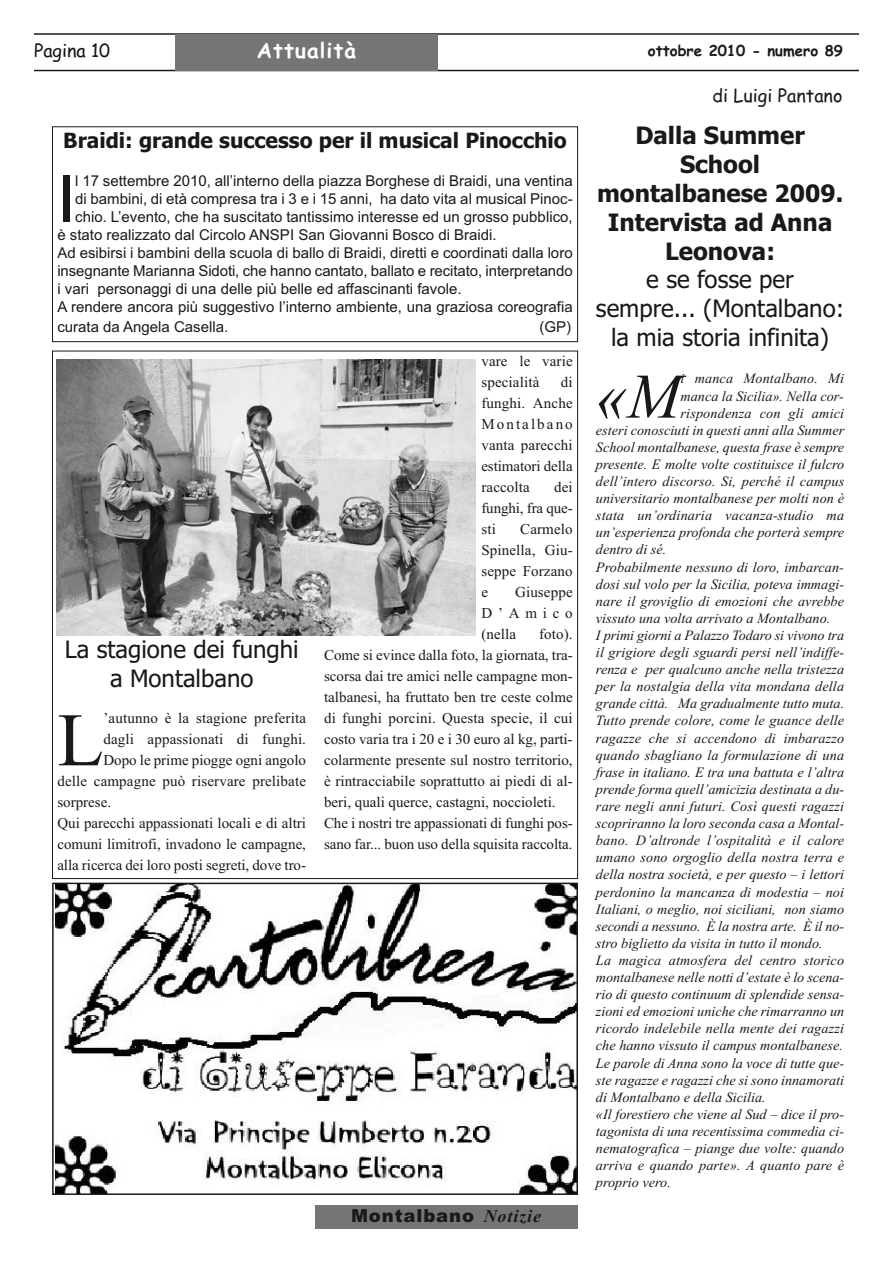
<style>
.page{position:relative;width:893px;height:1263px;background:#fff}
.page>*{position:absolute;margin:0;border:0;box-sizing:border-box;transform-origin:0 0}
.t1{font:75.6px "Times New Roman";color:#191919}
.t2{font:64.35px "Arial";color:#191919}
.t3{font:italic 63.45px "Times New Roman";color:#191919}
.t4{font:24px/28.8px "Tahoma";color:#191919;text-align:center}
.t5{font:700 24px/28.8px "Tahoma";color:#191919;text-align:center}
.t6{font:700 21px "Tahoma";color:#191919}
.t7{font:700 21px "Comic Sans MS";letter-spacing:.05em;color:#fff}
.t8{font:18px "Comic Sans MS";color:#191919}
.t9{font:900 18px "Arial";letter-spacing:.05em;color:#191919}
.t10{font:15px/21px "Times New Roman";color:#191919;text-align:justify}
.t11{font:15px "Arial";color:#191919}
.t12{font:700 15px "Comic Sans MS";color:#191919}
.t13{font:italic 14.25px "Times New Roman";color:#191919}
.s1{font-family:"Times New Roman";font-weight:700;font-style:italic}
</style>
<div class="page">
<hr style="left:34px;top:33px;width:825px;height:2px;background:#191919">
<hr style="left:34px;top:70px;width:825px;height:1px;background:#191919">
<div style="left:175px;top:34px;width:262px;height:37px;background:#757575"></div>
<div style="left:315px;top:1206px;width:262px;height:23px;background:#757575"></div>
<img style="left:56px;top:886px;width:519px;height:306px">
<div style="left:52px;top:883px;width:526px;height:312px;border:2px solid #191919"></div>
<div style="left:52px;top:126px;width:526px;height:216px;border:1px solid #191919"></div>
<img style="left:57px;top:360px;width:419px;height:275px">
<p class="t8" style="left:34px;top:40px;width:78px">Pagina 10</p>
<h3 class="t7" style="left:257px;top:38px;width:101px">Attualità</h3>
<h3 class="t6" style="left:63px;top:128px;width:505px">Braidi: grande successo per il musical Pinocchio</h3>
<h2 class="t2" style="left:57px;top:162px;width:19px">I</h2>
<p class="t11" style="left:75px;top:172px;width:499px">l 17 settembre 2010, all’interno della piazza Borghese di Braidi, una ventina</p>
<p class="t11" style="left:75px;top:190px;width:499px">di bambini, di età compresa tra i 3 e i 15 anni, ha dato vita al musical Pinoc-</p>
<p class="t11" style="left:75px;top:208px;width:499px">chio. L’evento, che ha suscitato tantissimo interesse ed un grosso pubblico,</p>
<p class="t11" style="left:57px;top:226px;width:441px">è stato realizzato dal Circolo ANSPI San Giovanni Bosco di Braidi.</p>
<p class="t11" style="left:57px;top:244px;width:517px">Ad esibirsi i bambini della scuola di ballo di Braidi, diretti e coordinati dalla loro</p>
<p class="t11" style="left:57px;top:262px;width:517px">insegnante Marianna Sidoti, che hanno cantato, ballato e recitato, interpretando</p>
<p class="t11" style="left:57px;top:280px;width:406px">i vari personaggi di una delle più belle ed affascinanti favole.</p>
<p class="t11" style="left:57px;top:298px;width:517px">A rendere ancora più suggestivo l’interno ambiente, una graziosa coreografia</p>
<p class="t11" style="left:57px;top:318px;width:172px">curata da Angela Casella.</p>
<p class="t11" style="left:540px;top:318px;width:33px">(GP)</p>
<h3 class="t4" style="left:65px;top:635px;width:235px">La stagione dei funghi a Montalbano</h3>
<h1 class="t1" style="left:57px;top:695px;width:48px">L</h1>
<p class="t10" style="left:104px;top:708px;width:204px">’autunno è la stagione preferita</p>
<p class="t10" style="left:104px;top:729px;width:204px">dagli appassionati di funghi.</p>
<p class="t10" style="left:104px;top:750px;width:204px">Dopo le prime piogge ogni angolo</p>
<p class="t10" style="left:57px;top:771px;width:250px">delle campagne può riservare prelibate</p>
<p class="t10" style="left:57px;top:792px;width:55px">sorprese.</p>
<p class="t10" style="left:57px;top:813px;width:250px">Qui parecchi appassionati locali e di altri</p>
<p class="t10" style="left:57px;top:834px;width:250px">comuni limitrofi, invadono le campagne,</p>
<p class="t10" style="left:57px;top:855px;width:250px">alla ricerca dei loro posti segreti, dove tro-</p>
<p class="t10" style="left:481px;top:351px;width:93px">vare le varie specialità</p>
<p class="t10" style="left:481px;top:372px;width:93px;text-indent:80px">di funghi. Anche Montalbano vanta parecchi estimatori della raccolta</p>
<p class="t10" style="left:481px;top:477px;width:93px;text-indent:73px">dei funghi, fra que&shy;sti</p>
<p class="t10" style="left:481px;top:519px;width:93px;text-indent:39px">Carmelo Spinella, Giu&shy;seppe Forzano e</p>
<p class="t10" style="left:481px;top:582px;width:93px;text-indent:34px">Giuseppe D’Amico (nella</p>
<p class="t10" style="left:324px;top:624px;width:250px;text-align:left;text-indent:215px">foto).<br>Come si evince dalla foto, la giornata, tra&shy;scorsa dai tre amici nelle campagne mon&shy;talbanesi, ha fruttato ben tre ceste colme di funghi porcini. Questa specie, il cui costo varia tra i 20 e i 30 euro al kg, parti&shy;colarmente presente sul nostro territorio, è rintracciabile soprattutto ai piedi di al&shy;beri, quali querce, castagni, noccioleti.<br>Che i nostri tre appassionati di funghi pos&shy;sano far... buon uso della squisita raccolta.</p>
<p class="t9" style="left:351px;top:1205px;width:192px">Montalbano <span class="s1">Notizie</span></p>
<p class="t12" style="left:648px;top:42px;width:197px">ottobre 2010 - numero 89</p>
<p class="t8" style="left:713px;top:85px;width:131px">di Luigi Pantano</p>
<h3 class="t5" style="left:597px;top:122px;width:248px">Dalla Summer<br>School montalbanese 2009.<br>Intervista ad Anna<br>Leonova:</h3>
<h3 class="t4" style="left:596px;top:266px;width:250px">e se fosse per sempre... (Montalbano: la mia storia infinita)</h3>
<h3 class="t3" style="left:596px;top:359px;width:86px">«M</h3>
<p class="t13" style="left:680px;top:370px;width:165px">i manca Montalbano. Mi</p>
<p class="t13" style="left:680px;top:387px;width:165px">manca la Sicilia». Nella cor-</p>
<p class="t13" style="left:680px;top:404px;width:165px">rispondenza con gli amici</p>
<p class="t13" style="left:596px;top:421px;width:250px">esteri conosciuti in questi anni alla Summer</p>
<p class="t13" style="left:596px;top:439px;width:250px">School montalbanese, questa frase è sempre</p>
<p class="t13" style="left:596px;top:456px;width:250px">presente. E molte volte costituisce il fulcro</p>
<p class="t13" style="left:596px;top:473px;width:250px">dell’intero discorso. Si, perché il campus</p>
<p class="t13" style="left:596px;top:490px;width:250px">universitario montalbanese per molti non è</p>
<p class="t13" style="left:596px;top:507px;width:250px">stata un’ordinaria vacanza-studio ma</p>
<p class="t13" style="left:596px;top:524px;width:250px">un’esperienza profonda che porterà sempre</p>
<p class="t13" style="left:596px;top:541px;width:72px">dentro di sé.</p>
<p class="t13" style="left:596px;top:558px;width:249px">Probabilmente nessuno di loro, imbarcan-</p>
<p class="t13" style="left:596px;top:575px;width:250px">dosi sul volo per la Sicilia, poteva immagi-</p>
<p class="t13" style="left:596px;top:592px;width:250px">nare il groviglio di emozioni che avrebbe</p>
<p class="t13" style="left:596px;top:610px;width:236px">vissuto una volta arrivato a Montalbano.</p>
<p class="t13" style="left:596px;top:627px;width:250px">I primi giorni a Palazzo Todaro si vivono tra</p>
<p class="t13" style="left:596px;top:644px;width:250px">il grigiore degli sguardi persi nell’indiffe-</p>
<p class="t13" style="left:596px;top:661px;width:250px">renza e per qualcuno anche nella tristezza</p>
<p class="t13" style="left:596px;top:678px;width:250px">per la nostalgia della vita mondana della</p>
<p class="t13" style="left:596px;top:695px;width:250px">grande città. Ma gradualmente tutto muta.</p>
<p class="t13" style="left:596px;top:712px;width:250px">Tutto prende colore, come le guance delle</p>
<p class="t13" style="left:596px;top:729px;width:250px">ragazze che si accendono di imbarazzo</p>
<p class="t13" style="left:596px;top:746px;width:250px">quando sbagliano la formulazione di una</p>
<p class="t13" style="left:596px;top:763px;width:250px">frase in italiano. E tra una battuta e l’altra</p>
<p class="t13" style="left:596px;top:781px;width:250px">prende forma quell’amicizia destinata a du-</p>
<p class="t13" style="left:596px;top:798px;width:250px">rare negli anni futuri. Così questi ragazzi</p>
<p class="t13" style="left:596px;top:815px;width:250px">scopriranno la loro seconda casa a Montal-</p>
<p class="t13" style="left:596px;top:832px;width:250px">bano. D’altronde l’ospitalità e il calore</p>
<p class="t13" style="left:596px;top:849px;width:250px">umano sono orgoglio della nostra terra e</p>
<p class="t13" style="left:596px;top:866px;width:250px">della nostra società, e per questo – i lettori</p>
<p class="t13" style="left:596px;top:883px;width:250px">perdonino la mancanza di modestia – noi</p>
<p class="t13" style="left:596px;top:900px;width:250px">Italiani, o meglio, noi siciliani, non siamo</p>
<p class="t13" style="left:596px;top:917px;width:250px">secondi a nessuno. È la nostra arte. È il no-</p>
<p class="t13" style="left:596px;top:934px;width:228px">stro biglietto da visita in tutto il mondo.</p>
<p class="t13" style="left:596px;top:952px;width:250px">La magica atmosfera del centro storico</p>
<p class="t13" style="left:596px;top:969px;width:250px">montalbanese nelle notti d’estate è lo scena-</p>
<p class="t13" style="left:596px;top:986px;width:250px">rio di questo continuum di splendide sensa-</p>
<p class="t13" style="left:596px;top:1003px;width:250px">zioni ed emozioni uniche che rimarranno un</p>
<p class="t13" style="left:596px;top:1020px;width:250px">ricordo indelebile nella mente dei ragazzi</p>
<p class="t13" style="left:596px;top:1037px;width:248px">che hanno vissuto il campus montalbanese.</p>
<p class="t13" style="left:596px;top:1054px;width:250px">Le parole di Anna sono la voce di tutte que-</p>
<p class="t13" style="left:596px;top:1071px;width:250px">ste ragazze e ragazzi che si sono innamorati</p>
<p class="t13" style="left:596px;top:1088px;width:171px">di Montalbano e della Sicilia.</p>
<p class="t13" style="left:596px;top:1105px;width:250px">«Il forestiero che viene al Sud – dice il pro-</p>
<p class="t13" style="left:596px;top:1123px;width:250px">tagonista di una recentissima commedia ci-</p>
<p class="t13" style="left:596px;top:1140px;width:250px">nematografica – piange due volte: quando</p>
<p class="t13" style="left:596px;top:1157px;width:250px">arriva e quando parte». A quanto pare è</p>
<p class="t13" style="left:596px;top:1174px;width:76px">proprio vero.</p>
</div>
